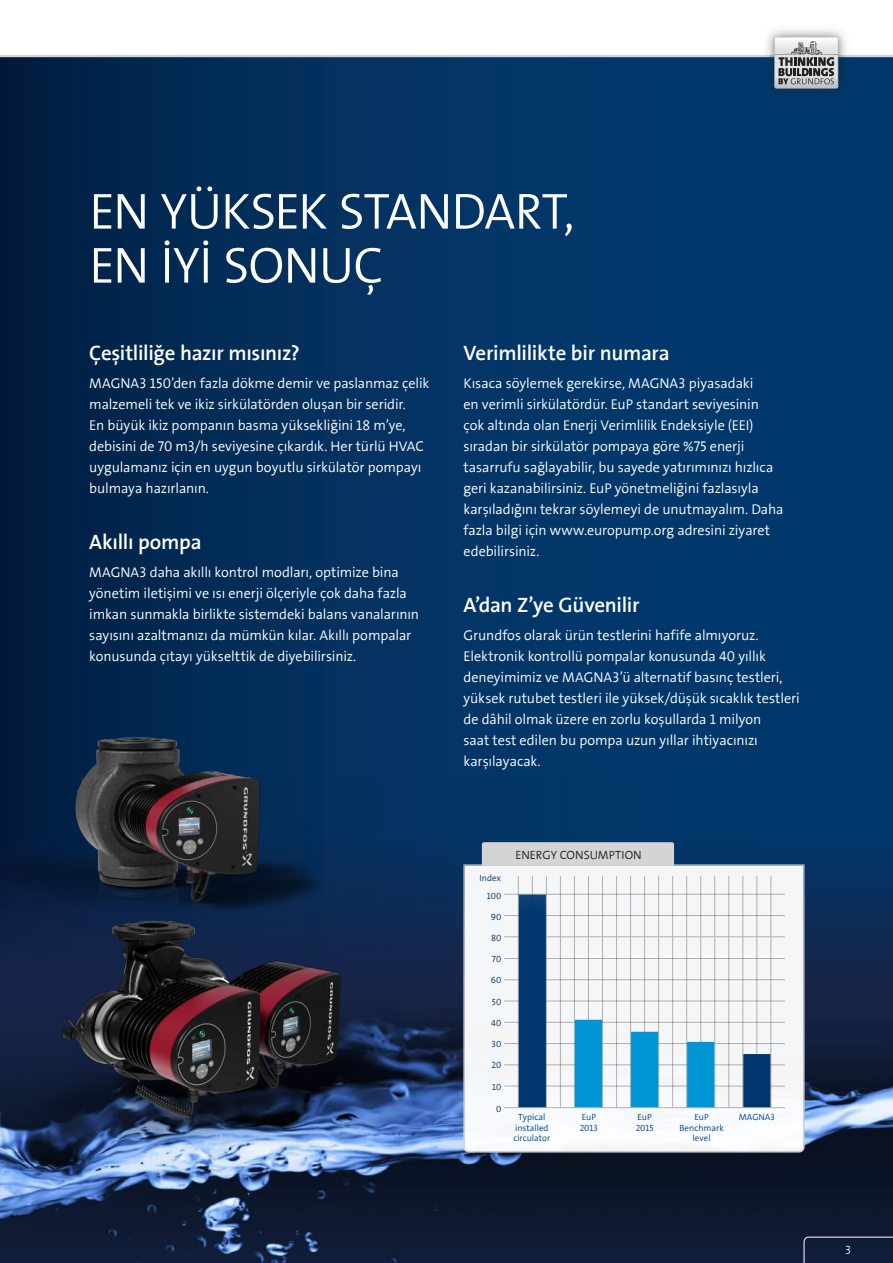
<style>
.page{position:relative;width:893px;height:1263px;background:#fff}
.page>*{position:absolute;margin:0;border:0;box-sizing:border-box;transform-origin:0 0}
.t1{font:51px/54px "The Sans Grundfos TR4 SL";letter-spacing:-.02em;color:#fff}
.t2{font:600 21px "The Sans Grundfos TR6 SB";letter-spacing:-.015em;color:#fff}
.t3{font:14.25px/21px "The Sans Grundfos TR4 SL";letter-spacing:-.01em;color:#fff}
.t4{font:12px "The Sans Grundfos TR4 SL";color:#241f1f}
.t5{font:300 12px "The Sans Grundfos TR3 L";color:#fff}
.t6{font:9px/10.8px "The Sans Grundfos TR4 SL";color:#004580;text-align:center}
.t7{font:9px "The Sans Grundfos TR4 SL";color:#00366e}
</style>
<div class="page">
<div style="left:0;top:56px;width:893px;height:1207px;background:linear-gradient(to right,#032349,#003e75)"></div>
<img style="left:0;top:778px;width:893px;height:485px">
<img style="left:0;top:695px;width:364px;height:167px">
<img style="left:0;top:862px;width:400px;height:327px">
<svg style="left:463px;top:864px;width:342px;height:289px"></svg>
<hr style="left:518px;top:937px;width:1px;height:170px;background:#c0bfc1">
<hr style="left:546px;top:937px;width:1px;height:170px;background:#c0bfc1">
<hr style="left:560px;top:937px;width:1px;height:170px;background:#c0bfc1">
<hr style="left:574px;top:937px;width:1px;height:170px;background:#c0bfc1">
<hr style="left:588px;top:937px;width:1px;height:170px;background:#c0bfc1">
<hr style="left:602px;top:937px;width:1px;height:170px;background:#c0bfc1">
<hr style="left:616px;top:937px;width:1px;height:170px;background:#c0bfc1">
<hr style="left:630px;top:937px;width:1px;height:170px;background:#c0bfc1">
<hr style="left:644px;top:937px;width:1px;height:170px;background:#c0bfc1">
<hr style="left:658px;top:937px;width:1px;height:170px;background:#c0bfc1">
<hr style="left:672px;top:937px;width:1px;height:170px;background:#c0bfc1">
<hr style="left:686px;top:937px;width:1px;height:170px;background:#c0bfc1">
<hr style="left:700px;top:937px;width:1px;height:170px;background:#c0bfc1">
<hr style="left:714px;top:937px;width:1px;height:170px;background:#c0bfc1">
<hr style="left:728px;top:937px;width:1px;height:170px;background:#c0bfc1">
<hr style="left:742px;top:937px;width:1px;height:170px;background:#c0bfc1">
<hr style="left:756px;top:937px;width:1px;height:170px;background:#c0bfc1">
<hr style="left:770px;top:937px;width:1px;height:170px;background:#c0bfc1">
<hr style="left:518px;top:876px;width:1px;height:60px;background:#c0bfc1">
<hr style="left:532px;top:876px;width:1px;height:60px;background:#c0bfc1">
<hr style="left:546px;top:876px;width:1px;height:60px;background:#c0bfc1">
<hr style="left:560px;top:876px;width:1px;height:60px;background:#c0bfc1">
<hr style="left:574px;top:876px;width:1px;height:60px;background:#c0bfc1">
<hr style="left:588px;top:876px;width:1px;height:60px;background:#c0bfc1">
<hr style="left:602px;top:876px;width:1px;height:60px;background:#c0bfc1">
<hr style="left:616px;top:876px;width:1px;height:60px;background:#c0bfc1">
<hr style="left:630px;top:876px;width:1px;height:60px;background:#c0bfc1">
<hr style="left:644px;top:876px;width:1px;height:60px;background:#c0bfc1">
<hr style="left:658px;top:876px;width:1px;height:60px;background:#c0bfc1">
<hr style="left:672px;top:876px;width:1px;height:60px;background:#c0bfc1">
<hr style="left:686px;top:876px;width:1px;height:60px;background:#c0bfc1">
<hr style="left:700px;top:876px;width:1px;height:60px;background:#c0bfc1">
<hr style="left:714px;top:876px;width:1px;height:60px;background:#c0bfc1">
<hr style="left:728px;top:876px;width:1px;height:60px;background:#c0bfc1">
<hr style="left:742px;top:876px;width:1px;height:60px;background:#c0bfc1">
<hr style="left:756px;top:876px;width:1px;height:60px;background:#c0bfc1">
<hr style="left:770px;top:876px;width:1px;height:60px;background:#c0bfc1">
<hr style="left:504px;top:958px;width:281px;height:1px;background:#c0bfc1">
<hr style="left:504px;top:979px;width:281px;height:1px;background:#c0bfc1">
<hr style="left:504px;top:1001px;width:281px;height:1px;background:#c0bfc1">
<hr style="left:504px;top:1022px;width:281px;height:1px;background:#c0bfc1">
<hr style="left:504px;top:1043px;width:281px;height:1px;background:#c0bfc1">
<hr style="left:504px;top:894px;width:281px;height:1px;background:#c0bfc1">
<hr style="left:504px;top:1064px;width:281px;height:1px;background:#c0bfc1">
<hr style="left:504px;top:915px;width:281px;height:1px;background:#c0bfc1">
<hr style="left:504px;top:1086px;width:281px;height:1px;background:#c0bfc1">
<hr style="left:504px;top:1107px;width:281px;height:1px;background:#c0bfc1">
<hr style="left:504px;top:936px;width:281px;height:1px;background:#c0bfc1">
<div style="left:519px;top:894px;width:27px;height:213px;background:#00366e;border:2px solid #00366e"></div>
<div style="left:575px;top:1020px;width:27px;height:87px;background:#0095d4"></div>
<div style="left:631px;top:1032px;width:27px;height:75px;background:#0095d4"></div>
<div style="left:687px;top:1042px;width:27px;height:65px;background:#0095d4;border:2px solid #0095d4"></div>
<div style="left:743px;top:1054px;width:27px;height:53px;background:#00366e;border:2px solid #00366e"></div>
<hr style="left:0;top:55px;width:893px;height:2px;background:#d5d4d5">
<div style="left:761px;top:23px;width:91px;height:79px;background:#241f1f;opacity:.35"></div>
<div style="left:767px;top:29px;width:79px;height:67px;background:#241f1f;opacity:.35"></div>
<div style="left:774px;top:37px;width:64px;height:51px;border:1px solid #bfc7ce;border-radius:2px"></div>
<svg style="left:775px;top:38px;width:63px;height:50px;background:#ababac"></svg>
<svg style="left:803px;top:1236px;width:90px;height:27px;background:#1a2741"></svg>
<svg style="left:481px;top:841px;width:194px;height:25px;background:#c8cace"></svg>
<h1 class="t1" style="left:89px;top:186px;width:487px">EN YÜKSEK STANDART,<br>EN İYİ SONUÇ</h1>
<h2 class="t2" style="left:89px;top:342px;width:212px">Çeşitliliğe hazır mısınız?</h2>
<p class="t3" style="left:89px;top:373px;width:342px">MAGNA3 150’den fazla dökme demir ve paslanmaz çelik malzemeli tek ve ikiz sirkülatörden oluşan bir seridir.<br>En büyük ikiz pompanın basma yüksekliğini 18 m’ye, debisini de 70 m3/h seviyesine çıkardık. Her türlü HVAC uygulamanız için en uygun boyutlu sirkülatör pompayı bulmaya hazırlanın.</p>
<h2 class="t2" style="left:89px;top:531px;width:114px">Akıllı pompa</h2>
<p class="t3" style="left:89px;top:562px;width:331px">MAGNA3 daha akıllı kontrol modları, optimize bina yönetim iletişimi ve ısı enerji ölçeriyle çok daha fazla imkan sunmakla birlikte sistemdeki balans vanalarının sayısını azaltmanızı da mümkün kılar. Akıllı pompalar konusunda çıtayı yükselttik de diyebilirsiniz.</p>
<h2 class="t2" style="left:463px;top:342px;width:208px">Verimlilikte bir numara</h2>
<p class="t3" style="left:463px;top:373px;width:322px">Kısaca söylemek gerekirse, MAGNA3 piyasadaki<br>en verimli sirkülatördür. EuP standart seviyesinin<br>çok altında olan Enerji Verimlilik Endeksiyle (EEI) sıradan bir sirkülatör pompaya göre %75 enerji tasarrufu sağlayabilir, bu sayede yatırımınızı hızlıca geri kazanabilirsiniz. EuP yönetmeliğini fazlasıyla karşıladığını tekrar söylemeyi de unutmayalım. Daha fazla bilgi için www.europump.org adresini ziyaret edebilirsiniz.</p>
<h2 class="t2" style="left:463px;top:594px;width:178px">A’dan Z’ye Güvenilir</h2>
<p class="t3" style="left:463px;top:625px;width:338px">Grundfos olarak ürün testlerini hafife almıyoruz.<br>Elektronik kontrollü pompalar konusunda 40 yıllık deneyimimiz ve MAGNA3’ü alternatif basınç testleri, yüksek rutubet testleri ile yüksek/düşük sıcaklık testleri de dâhil olmak üzere en zorlu koşullarda 1 milyon<br>saat test edilen bu pompa uzun yıllar ihtiyacınızı karşılayacak.</p>
<p class="t7" style="left:480px;top:873px;width:23px">Index</p>
<p class="t7" style="left:487px;top:891px;width:16px">100</p>
<p class="t7" style="left:491px;top:912px;width:12px">90</p>
<p class="t7" style="left:492px;top:954px;width:11px">70</p>
<p class="t7" style="left:491px;top:933px;width:12px">80</p>
<p class="t7" style="left:491px;top:976px;width:12px">60</p>
<p class="t7" style="left:492px;top:997px;width:11px">50</p>
<p class="t7" style="left:491px;top:1018px;width:12px">40</p>
<p class="t7" style="left:491px;top:1039px;width:11px">30</p>
<p class="t7" style="left:491px;top:1061px;width:11px">20</p>
<p class="t7" style="left:492px;top:1082px;width:11px">10</p>
<p class="t7" style="left:496px;top:1105px;width:7px">0</p>
<p class="t4" style="left:515px;top:849px;width:128px">ENERGY CONSUMPTION</p>
<p class="t6" style="left:513px;top:1112px;width:38px">Typical installed circulator</p>
<p class="t6" style="left:580px;top:1112px;width:20px;text-align:left">EuP<br>2013</p>
<p class="t6" style="left:636px;top:1112px;width:19px;text-align:left">EuP<br>2015</p>
<p class="t6" style="left:680px;top:1112px;width:46px">EuP<br>Benchmark level</p>
<p class="t6" style="left:739px;top:1112px;width:38px">MAGNA3</p>
<p class="t5" style="left:845px;top:1244px;width:8px">3</p>
</div>
